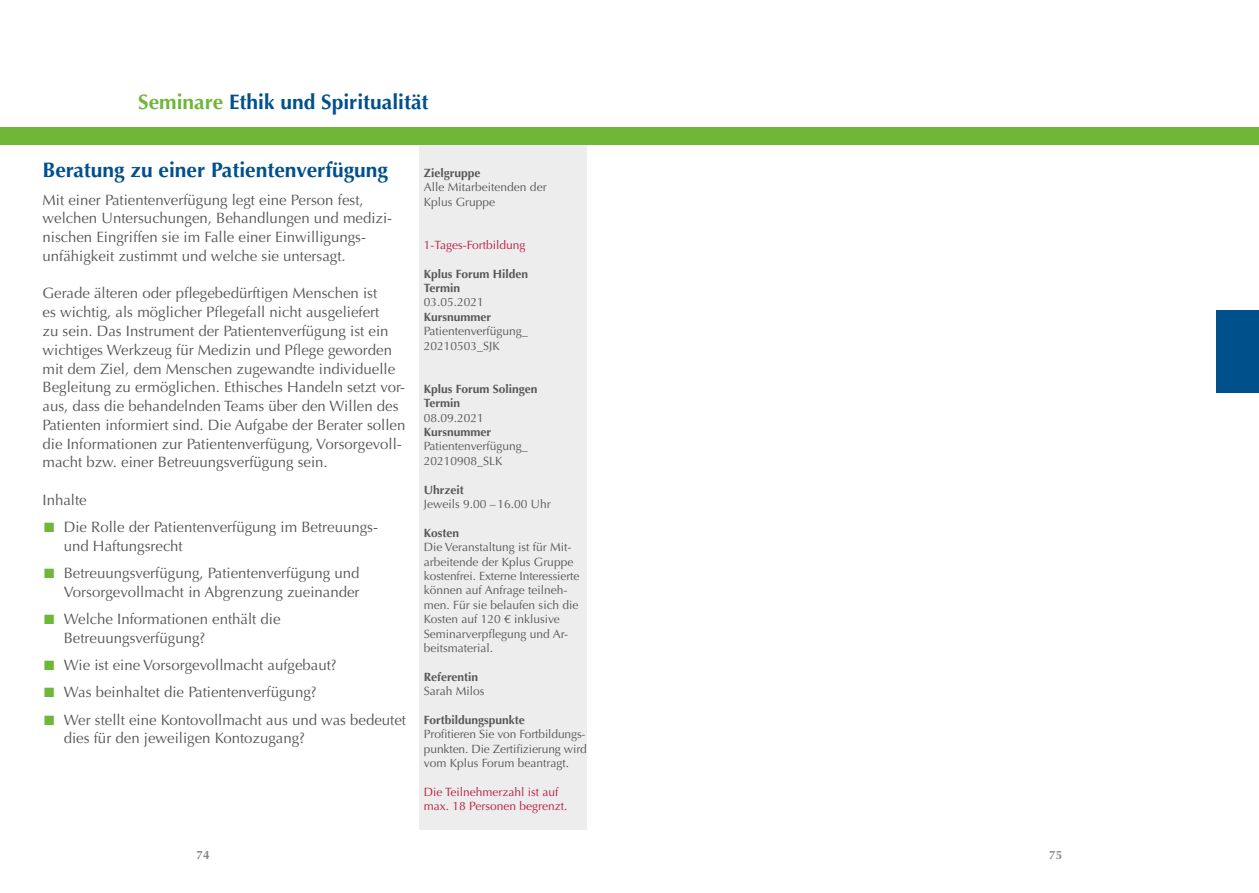
<style>
.page{position:relative;width:1259px;height:893px;background:#fff}
.page>*{position:absolute;margin:0;border:0;box-sizing:border-box;transform-origin:0 0}
.t1{font:700 21px "Optima LT Pro";color:#00508c}
.t2{font:15px/18.8px "Optima LT Pro";color:#575756}
.t3{font:12px/14.4px "Optima LT Pro";color:#575756}
.t4{font:700 12px/14.4px "Optima LT Pro";color:#575756}
.t5{font:12px/14.4px "Optima LT Pro";color:#b71e3f}
.t6{font:700 12px "Optima LT Pro";color:#878787}
.s1{color:#6fb639}
</style>
<div class="page">
<div style="left:420px;top:141px;width:167px;height:688px;background:#ededed"></div>
<div style="left:1216px;top:310px;width:43px;height:83px;background:#00508c"></div>
<div style="left:0;top:128px;width:1259px;height:17px;background:#6fb639"></div>
<h1 class="t1" style="left:138px;top:88px;width:292px"><span class="s1">Seminare</span> Ethik und Spiritualität</h1>
<h1 class="t1" style="left:43px;top:156px;width:347px">Beratung zu einer Patientenverfügung</h1>
<p class="t2" style="left:43px;top:190px;width:351px">Mit einer Patientenverfügung legt eine Person fest, welchen Untersuchungen, Behandlungen und medizi&shy;nischen Eingriffen sie im Falle einer Einwilligungs&shy;unfähigkeit zustimmt und welche sie untersagt.</p>
<p class="t2" style="left:43px;top:284px;width:364px">Gerade älteren oder pflegebedürftigen Menschen ist<br>es wichtig, als möglicher Pflegefall nicht ausgeliefert<br>zu sein. Das Instrument der Patientenverfügung ist ein wichtiges Werkzeug für Medizin und Pflege geworden mit dem Ziel, dem Menschen zugewandte individuelle Begleitung zu ermöglichen. Ethisches Handeln setzt vor&shy;aus, dass die behandelnden Teams über den Willen des Patienten informiert sind. Die Aufgabe der Berater sollen die Informationen zur Patientenverfügung, Vorsorgevoll&shy;macht bzw. einer Betreuungsverfügung sein.</p>
<p class="t2" style="left:43px;top:490px;width:46px">Inhalte</p>
<p class="t2" style="left:64px;top:518px;width:316px;text-indent:-20px"><span class="s1">■</span> Die Rolle der Patientenverfügung im Betreuungs&shy;und Haftungsrecht</p>
<p class="t2" style="left:44px;top:564px;width:317px;text-align:right"><span class="s1">■</span> Betreuungsverfügung, Patientenverfügung und<br>Vorsorgevollmacht in Abgrenzung zueinander</p>
<p class="t2" style="left:64px;top:610px;width:218px;text-indent:-20px"><span class="s1">■</span> Welche Informationen enthält die<br>Betreuungsverfügung?</p>
<p class="t2" style="left:44px;top:656px;width:294px"><span class="s1">■</span> Wie ist eine Vorsorgevollmacht aufgebaut?</p>
<p class="t2" style="left:44px;top:683px;width:274px"><span class="s1">■</span> Was beinhaltet die Patientenverfügung?</p>
<p class="t2" style="left:64px;top:710px;width:344px;text-indent:-20px"><span class="s1">■</span> Wer stellt eine Kontovollmacht aus und was bedeutet dies für den jeweiligen Kontozugang?</p>
<p class="t4" style="left:424px;top:165px;width:58px">Zielgruppe</p>
<p class="t3" style="left:424px;top:180px;width:124px">Alle Mitarbeitenden der<br>Kplus Gruppe</p>
<p class="t5" style="left:424px;top:238px;width:103px">1-Tages-Fortbildung</p>
<p class="t4" style="left:424px;top:266px;width:106px">Kplus Forum Hilden<br>Termin</p>
<p class="t3" style="left:424px;top:295px;width:62px">03.05.2021</p>
<p class="t4" style="left:424px;top:309px;width:69px">Kursnummer</p>
<p class="t3" style="left:424px;top:324px;width:105px">Patientenverfügung_<br>20210503_SJK</p>
<p class="t4" style="left:424px;top:381px;width:115px">Kplus Forum Solingen<br>Termin</p>
<p class="t3" style="left:424px;top:410px;width:62px">08.09.2021</p>
<p class="t4" style="left:424px;top:425px;width:69px">Kursnummer</p>
<p class="t3" style="left:424px;top:439px;width:105px">Patientenverfügung_<br>20210908_SLK</p>
<p class="t4" style="left:424px;top:482px;width:42px">Uhrzeit</p>
<p class="t3" style="left:424px;top:497px;width:128px">Jeweils 9.00 – 16.00 Uhr</p>
<p class="t4" style="left:424px;top:525px;width:37px">Kosten</p>
<p class="t3" style="left:424px;top:540px;width:157px">Die Veranstaltung ist für Mit&shy;arbeitende der Kplus Gruppe kostenfrei. Externe Interessierte können auf Anfrage teilneh&shy;men. Für sie belaufen sich die<br>Kosten auf 120 € inklusive<br>Seminarverpflegung und Ar&shy;beitsmaterial.</p>
<p class="t4" style="left:424px;top:669px;width:56px">Referentin</p>
<p class="t3" style="left:424px;top:684px;width:62px">Sarah Milos</p>
<p class="t4" style="left:424px;top:713px;width:103px">Fortbildungspunkte</p>
<p class="t3" style="left:424px;top:727px;width:164px;text-align:justify">Profitieren Sie von Fortbildungs&shy;punkten. Die Zertifizierung wird vom Kplus Forum beantragt.</p>
<p class="t5" style="left:424px;top:785px;width:145px">Die Teilnehmerzahl ist auf max. 18 Personen begrenzt.</p>
<p class="t6" style="left:196px;top:847px;width:15px">74</p>
<p class="t6" style="left:1049px;top:847px;width:15px">75</p>
</div>
